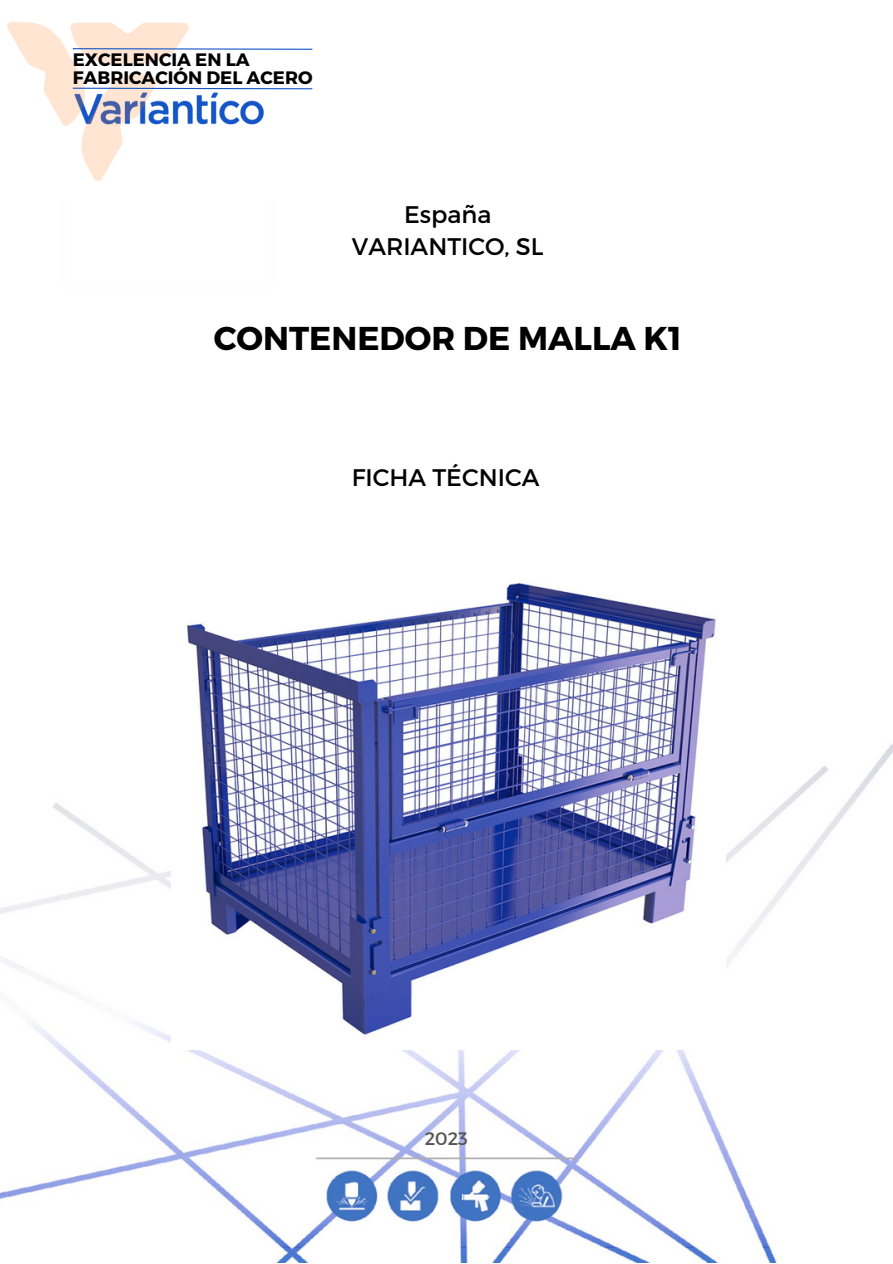
<style>
.page{position:relative;width:893px;height:1264px;background:#fff}
.page>*{position:absolute;margin:0;border:0;box-sizing:border-box;transform-origin:0 0}
.t1{font:700 33px "Montserrat";color:#000}
.t2{font:24px/32.5px "Montserrat";color:#000;text-align:center}
.t3{font:700 18px/18px "Montserrat";color:#000}
.t4{font:18px "Montserrat";color:#545454}
</style>
<div class="page">
<img style="left:0;top:744px;width:892px;height:517px">
<img style="left:192px;top:92px;width:72px;height:33px">
<img style="left:7px;top:22px;width:185px;height:159px">
<svg style="left:72px;top:48px;width:241px;height:2px"></svg>
<svg style="left:72px;top:87px;width:241px;height:3px"></svg>
<img style="left:171px;top:582px;width:555px;height:467px">
<p class="t3" style="left:73px;top:49px;width:241px">EXCELENCIA EN LA<br>FABRICACIÓN DEL ACERO</p>
<h2 class="t2" style="left:352px;top:197px;width:193px">España<br>VARIANTICO, SL</h2>
<h1 class="t1" style="left:214px;top:316px;width:469px">CONTENEDOR DE MALLA K1</h1>
<h2 class="t2" style="left:352px;top:459px;width:189px">FICHA TÉCNICA</h2>
<p class="t4" style="left:424px;top:1127px;width:45px">2023</p>
</div>
